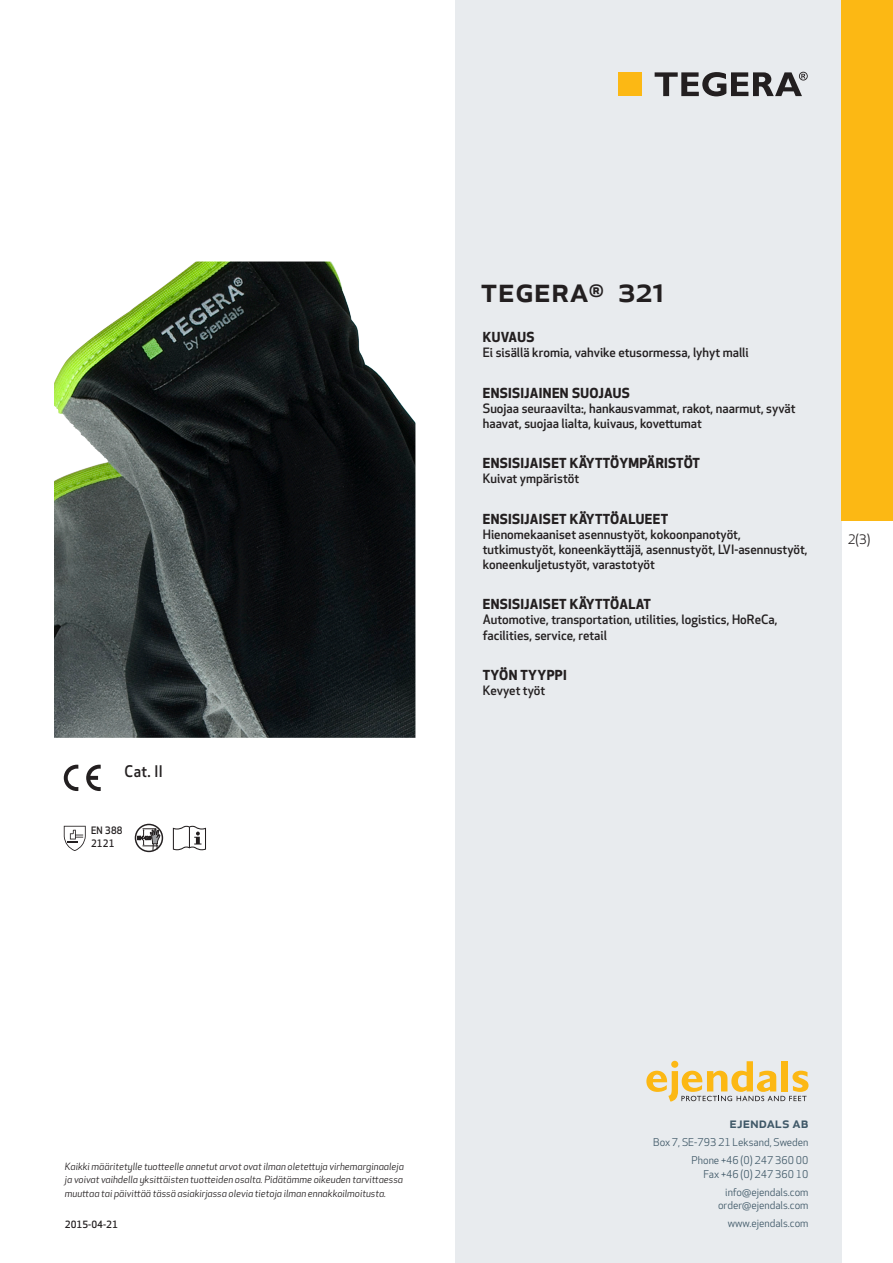
<style>
.page{position:relative;width:893px;height:1263px;background:#fff}
.page>*{position:absolute;margin:0;border:0;box-sizing:border-box;transform-origin:0 0}
.prodname{font:500 34.5px "Apex New";color:#231f20}
.Artikel{font:500 15.6px "Apex New";color:#231f20;scale:.95 1}
.t1{font:500 15px "Apex New";color:#405968}
.Funktion_body{font:700 13.5px "Apex New";letter-spacing:.025em;color:#231f20}
.t2{font:12.75px "Apex New";color:#231f20}
.Funktion_body-2{font:500 12.6px/15px "Apex New";color:#231f20}
.t3{font:10.5px/18px "Apex New";color:#405968;text-align:right}
.Artikel-2{font:500 10.05px/13.2px "Apex New";color:#231f20;scale:.95 1}
.t4{font:italic 9.75px/13.5px "Apex New";color:#231f20;text-align:justify}
.Sidfot_datum{font:500 9.75px "Apex New";color:#231f20}
</style>
<div class="page">
<div style="left:455px;top:0;width:387px;height:1263px;background:#e8ebee"></div>
<svg style="left:646px;top:1061px;width:162px;height:40px"></svg>
<div style="left:842px;top:0;width:51px;height:520px;background:#fcb814"></div>
<div style="left:618px;top:72px;width:24px;height:24px;background:#fcb814"></div>
<svg style="left:655px;top:72px;width:153px;height:24px"></svg>
<svg style="left:86px;top:765px;width:15px;height:26px"></svg>
<svg style="left:64px;top:765px;width:14px;height:26px"></svg>
<svg style="left:64px;top:826px;width:22px;height:25px"></svg>
<svg style="left:138px;top:824px;width:22px;height:26px"></svg>
<div style="left:135px;top:824px;width:28px;height:28px;border:1px solid #231f20;border-radius:50%"></div>
<svg style="left:173px;top:826px;width:33px;height:24px"></svg>
<img style="left:54px;top:261px;width:361px;height:477px">
<p class="Artikel" style="left:125px;top:761px;width:42px">Cat. II</p>
<p class="Artikel-2" style="left:91px;top:823px;width:35px">EN 388<br>2121</p>
<p class="prodname" style="left:480px;top:266px;width:186px">TEGERA<sup>®</sup> 321</p>
<p class="Funktion_body" style="left:483px;top:327px;width:53px">KUVAUS</p>
<p class="Funktion_body-2" style="left:483px;top:345px;width:267px">Ei sisällä kromia, vahvike etusormessa, lyhyt malli</p>
<p class="Funktion_body" style="left:483px;top:383px;width:149px">ENSISIJAINEN SUOJAUS</p>
<p class="Funktion_body-2" style="left:483px;top:400px;width:314px">Suojaa seuraavilta:, hankausvammat, rakot, naarmut, syvät haavat, suojaa lialta, kuivaus, kovettumat</p>
<p class="Funktion_body" style="left:483px;top:453px;width:219px">ENSISIJAISET KÄYTTÖYMPÄRISTÖT</p>
<p class="Funktion_body-2" style="left:483px;top:471px;width:98px">Kuivat ympäristöt</p>
<p class="Funktion_body" style="left:483px;top:509px;width:187px">ENSISIJAISET KÄYTTÖALUEET</p>
<p class="Funktion_body-2" style="left:483px;top:526px;width:326px">Hienomekaaniset asennustyöt, kokoonpanotyöt, tutkimustyöt, koneenkäyttäjä, asennustyöt, LVI-asennustyöt, koneenkuljetustyöt, varastotyöt</p>
<p class="Funktion_body" style="left:483px;top:595px;width:170px">ENSISIJAISET KÄYTTÖALAT</p>
<p class="Funktion_body-2" style="left:483px;top:612px;width:296px">Automotive, transportation, utilities, logistics, HoReCa, facilities, service, retail</p>
<p class="Funktion_body" style="left:483px;top:665px;width:85px">TYÖN TYYPPI</p>
<p class="Funktion_body-2" style="left:483px;top:683px;width:64px">Kevyet työt</p>
<p class="t2" style="left:848px;top:531px;width:24px">2(3)</p>
<p class="t4" style="left:65px;top:1159px;width:340px">Kaikki määritetylle tuotteelle annetut arvot ovat ilman oletettuja virhemarginaaleja ja voivat vaihdella yksittäisten tuotteiden osalta. Pidätämme oikeuden tarvittaessa muuttaa tai päivittää tässä asiakirjassa olevia tietoja ilman ennakkoilmoitusta.</p>
<p class="Sidfot_datum" style="left:65px;top:1218px;width:54px">2015-04-21</p>
<p class="t1" style="left:729px;top:1113px;width:80px">ejendals ab</p>
<p class="t3" style="left:653px;top:1133px;width:157px">Box 7, SE-793 21 Leksand, Sweden<br>Phone +46 (0) 247 360 00</p>
<p class="t3" style="left:703px;top:1165px;width:107px">Fax +46 (0) 247 360 10 info@ejendals.com</p>
<p class="t3" style="left:718px;top:1196px;width:92px">order@ejendals.com</p>
<p class="t3" style="left:728px;top:1215px;width:82px">www.ejendals.com</p>
</div>
